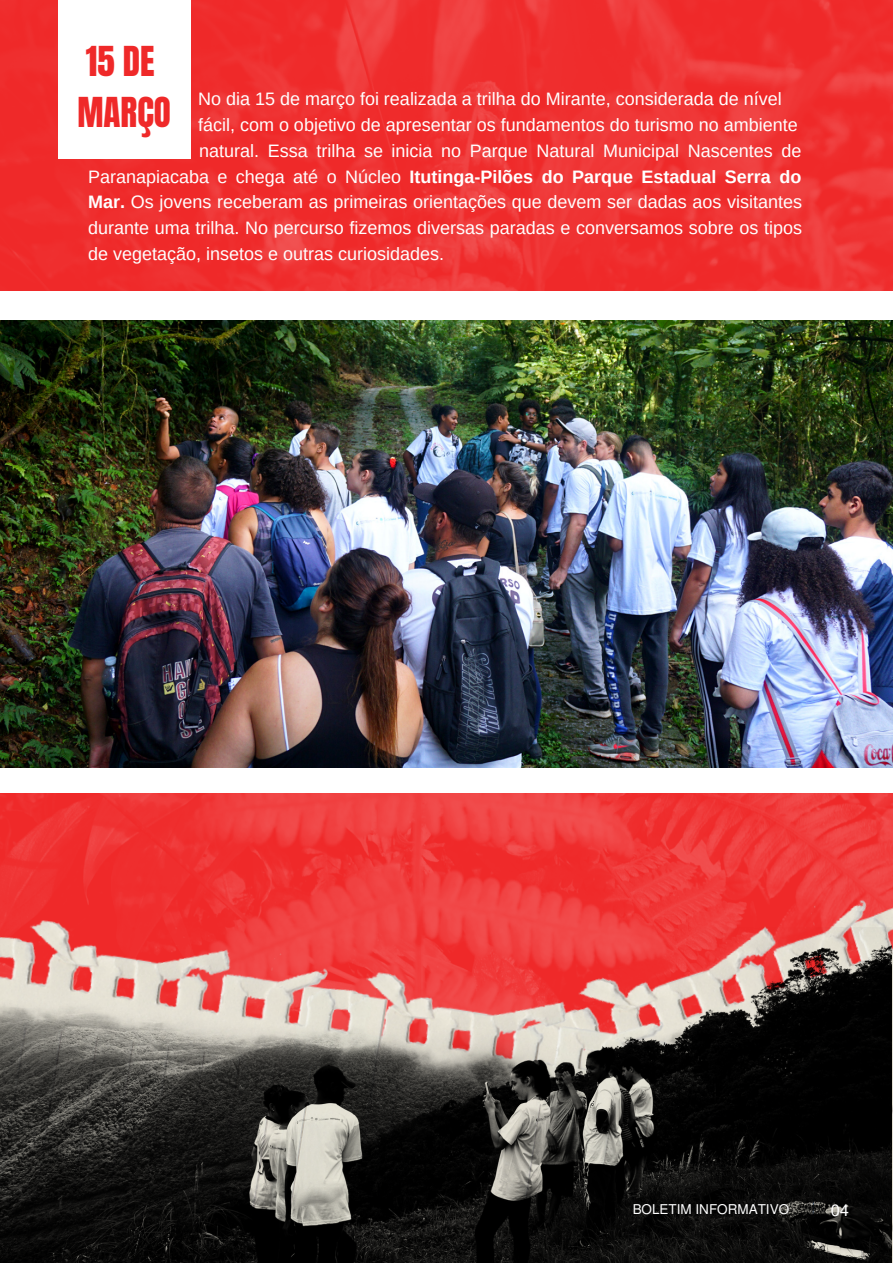
<style>
.page{position:relative;width:893px;height:1264px;background:#fff}
.page>*{position:absolute;margin:0;border:0;box-sizing:border-box;transform-origin:0 0}
.t1{font:35.1px/50.4px "Anton";color:#ef2929}
.t2{font:18px "Arimo";color:#fff}
.t3{font:700 18px "Arimo";color:#fff}
.t4{font:16.5px "Mukti";color:#fff}
.t5{font:13.5px "Mukti";color:#fff}
.s1{font-weight:400}
.s2{font-weight:700}
</style>
<div class="page">
<img style="left:0;top:0;width:892px;height:927px">
<img style="left:832px;top:792px;width:60px;height:78px">
<img style="left:509px;top:870px;width:383px;height:392px">
<div style="left:0;top:292px;width:892px;height:500px;background:#fff"></div>
<img style="left:0;top:320px;width:892px;height:447px">
<img style="left:0;top:904px;width:394px;height:23px">
<img style="left:0;top:927px;width:891px;height:335px">
<div style="left:58px;top:0;width:132px;height:159px;background:#fff"></div>
<h1 class="t1" style="left:77px;top:37px;width:95px">15 DE<br>MARÇO</h1>
<p class="t2" style="left:198px;top:89px;width:585px">No dia 15 de março foi realizada a trilha do Mirante, considerada de nível</p>
<p class="t2" style="left:198px;top:115px;width:601px">fácil, com o objetivo de apresentar os fundamentos do turismo no ambiente</p>
<p class="t2" style="left:199px;top:140px;width:603px">natural. Essa trilha se inicia no Parque Natural Municipal Nascentes de</p>
<p class="t3" style="left:88px;top:166px;width:714px"><span class="s1">Paranapiacaba e chega até o Núcleo</span> Itutinga-Pilões do Parque Estadual Serra do</p>
<p class="t2" style="left:88px;top:192px;width:715px"><span class="s2">Mar.</span> Os jovens receberam as primeiras orientações que devem ser dadas aos visitantes</p>
<p class="t2" style="left:88px;top:218px;width:715px">durante uma trilha. No percurso fizemos diversas paradas e conversamos sobre os tipos</p>
<p class="t2" style="left:88px;top:244px;width:357px">de vegetação, insetos e outras curiosidades.</p>
<p class="t5" style="left:632px;top:1199px;width:158px">BOLETIM INFORMATIVO</p>
<p class="t4" style="left:830px;top:1198px;width:20px">04</p>
</div>
